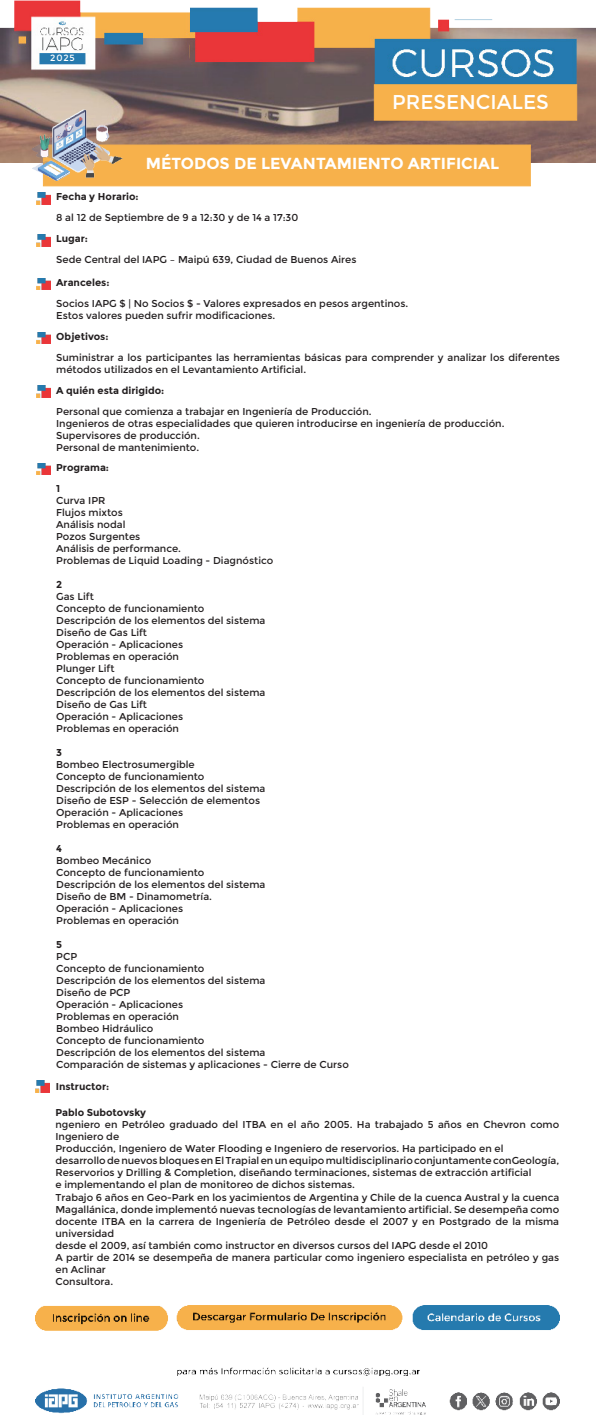
<style>
.page{position:relative;width:596px;height:1426px;background:#fff}
.page>*{position:absolute;margin:0;border:0;box-sizing:border-box;transform-origin:0 0}
.t1{font:20px "Montserrat";color:#fff}
.t2{font:700 16px "Montserrat";color:#fff}
.t3{font:10px/12px "Montserrat";color:#231f20}
.t4{font:700 10px "Montserrat";color:#231f20}
.t5{font:9px "Montserrat";color:#fff}
</style>
<div class="page">
<img style="left:0;top:0;width:595px;height:162px">
<img style="left:36px;top:193px;width:14px;height:11px">
<img style="left:36px;top:332px;width:14px;height:12px">
<img style="left:36px;top:386px;width:14px;height:12px">
<img style="left:36px;top:463px;width:14px;height:12px">
<img style="left:36px;top:1080px;width:14px;height:12px">
<div style="left:373px;top:84px;width:203px;height:37px;background:#f7b14b;border:1px solid #f7b14b"></div>
<img style="left:36px;top:235px;width:14px;height:11px">
<img style="left:36px;top:278px;width:14px;height:12px">
<img style="left:35px;top:1387px;width:524px;height:28px">
<img style="left:35px;top:1305px;width:524px;height:70px">
<div style="left:43px;top:145px;width:487px;height:41px;background:#f7b14b"></div>
<img style="left:32px;top:110px;width:90px;height:70px">
<p class="t5" style="left:50px;top:53px;width:26px">2025</p>
<p class="t1" style="left:392px;top:90px;width:158px">PRESENCIALES</p>
<p class="t2" style="left:146px;top:154px;width:355px">MÉTODOS DE LEVANTAMIENTO ARTIFICIAL</p>
<p class="t4" style="left:56px;top:191px;width:84px">Fecha y Horario:</p>
<p class="t3" style="left:56px;top:212px;width:243px">8 al 12 de Septiembre de 9 a 12:30 y de 14 a 17:30</p>
<p class="t4" style="left:56px;top:233px;width:33px">Lugar:</p>
<p class="t3" style="left:56px;top:254px;width:301px">Sede Central del IAPG – Maipú 639, Ciudad de Buenos Aires</p>
<p class="t4" style="left:56px;top:276px;width:55px">Aranceles:</p>
<p class="t3" style="left:56px;top:297px;width:353px">Socios IAPG $ | No Socios $ - Valores expresados en pesos argentinos.</p>
<p class="t3" style="left:56px;top:309px;width:220px">Estos valores pueden sufrir modificaciones.</p>
<p class="t4" style="left:56px;top:330px;width:54px">Objetivos:</p>
<p class="t3" style="left:56px;top:351px;width:505px">Suministrar a los participantes las herramientas básicas para comprender y analizar los diferentes métodos utilizados en el Levantamiento Artificial.</p>
<p class="t4" style="left:56px;top:384px;width:110px">A quién esta dirigido:</p>
<p class="t3" style="left:56px;top:405px;width:317px">Personal que comienza a trabajar en Ingeniería de Producción.</p>
<p class="t3" style="left:56px;top:417px;width:449px">Ingenieros de otras especialidades que quieren introducirse en ingeniería de producción.</p>
<p class="t3" style="left:56px;top:429px;width:145px">Supervisores de producción.</p>
<p class="t3" style="left:56px;top:441px;width:144px">Personal de mantenimiento.</p>
<p class="t4" style="left:56px;top:461px;width:54px">Programa:</p>
<p class="t4" style="left:56px;top:482px;width:6px">1</p>
<p class="t3" style="left:56px;top:494px;width:51px">Curva IPR</p>
<p class="t3" style="left:56px;top:506px;width:68px">Flujos mixtos</p>
<p class="t3" style="left:56px;top:518px;width:71px">Análisis nodal</p>
<p class="t3" style="left:56px;top:530px;width:86px">Pozos Surgentes</p>
<p class="t3" style="left:56px;top:542px;width:126px">Análisis de performance.</p>
<p class="t3" style="left:56px;top:554px;width:218px">Problemas de Liquid Loading - Diagnóstico</p>
<p class="t4" style="left:56px;top:578px;width:8px">2</p>
<p class="t3" style="left:56px;top:590px;width:39px">Gas Lift</p>
<p class="t3" style="left:56px;top:602px;width:150px">Concepto de funcionamiento</p>
<p class="t3" style="left:56px;top:614px;width:211px">Descripción de los elementos del sistema</p>
<p class="t3" style="left:56px;top:626px;width:92px">Diseño de Gas Lift</p>
<p class="t3" style="left:56px;top:638px;width:128px">Operación - Aplicaciones</p>
<p class="t3" style="left:56px;top:650px;width:124px">Problemas en operación</p>
<p class="t3" style="left:56px;top:662px;width:60px">Plunger Lift</p>
<p class="t3" style="left:56px;top:674px;width:150px">Concepto de funcionamiento</p>
<p class="t3" style="left:56px;top:686px;width:211px">Descripción de los elementos del sistema</p>
<p class="t3" style="left:56px;top:698px;width:92px">Diseño de Gas Lift</p>
<p class="t3" style="left:56px;top:710px;width:128px">Operación - Aplicaciones</p>
<p class="t3" style="left:56px;top:722px;width:124px">Problemas en operación</p>
<p class="t4" style="left:56px;top:746px;width:7px">3</p>
<p class="t3" style="left:56px;top:758px;width:140px">Bombeo Electrosumergible</p>
<p class="t3" style="left:56px;top:770px;width:150px">Concepto de funcionamiento</p>
<p class="t3" style="left:56px;top:782px;width:211px">Descripción de los elementos del sistema</p>
<p class="t3" style="left:56px;top:794px;width:205px">Diseño de ESP - Selección de elementos</p>
<p class="t3" style="left:56px;top:806px;width:128px">Operación - Aplicaciones</p>
<p class="t3" style="left:56px;top:818px;width:124px">Problemas en operación</p>
<p class="t4" style="left:56px;top:842px;width:7px">4</p>
<p class="t3" style="left:56px;top:854px;width:96px">Bombeo Mecánico</p>
<p class="t3" style="left:56px;top:866px;width:150px">Concepto de funcionamiento</p>
<p class="t3" style="left:56px;top:878px;width:211px">Descripción de los elementos del sistema</p>
<p class="t3" style="left:56px;top:890px;width:157px">Diseño de BM - Dinamometría.</p>
<p class="t3" style="left:56px;top:902px;width:128px">Operación - Aplicaciones</p>
<p class="t3" style="left:56px;top:914px;width:124px">Problemas en operación</p>
<p class="t4" style="left:56px;top:938px;width:7px">5</p>
<p class="t3" style="left:56px;top:950px;width:23px">PCP</p>
<p class="t3" style="left:56px;top:962px;width:150px">Concepto de funcionamiento</p>
<p class="t3" style="left:56px;top:974px;width:211px">Descripción de los elementos del sistema</p>
<p class="t3" style="left:56px;top:986px;width:76px">Diseño de PCP</p>
<p class="t3" style="left:56px;top:998px;width:128px">Operación - Aplicaciones</p>
<p class="t3" style="left:56px;top:1010px;width:124px">Problemas en operación</p>
<p class="t3" style="left:56px;top:1022px;width:99px">Bombeo Hidráulico</p>
<p class="t3" style="left:56px;top:1034px;width:150px">Concepto de funcionamiento</p>
<p class="t3" style="left:56px;top:1046px;width:211px">Descripción de los elementos del sistema</p>
<p class="t3" style="left:56px;top:1058px;width:294px">Comparación de sistemas y aplicaciones - Cierre de Curso</p>
<p class="t4" style="left:56px;top:1081px;width:55px">Instructor:</p>
<p class="t4" style="left:55px;top:1107px;width:92px">Pablo Subotovsky</p>
<p class="t3" style="left:55px;top:1119px;width:505px">ngeniero en Petróleo graduado del ITBA en el año 2005. Ha trabajado 5 años en Chevron como<br>Ingeniero de</p>
<p class="t3" style="left:55px;top:1143px;width:449px">Producción, Ingeniero de Water Flooding e Ingeniero de reservorios. Ha participado en el</p>
<p class="t3" style="left:55px;top:1155px;width:505px">desarrollo de nuevos bloques en El Trapial en un equipo multidisciplinario conjuntamente conGeología,</p>
<p class="t3" style="left:55px;top:1167px;width:477px">Reservorios y Drilling &amp; Completion, diseñando terminaciones, sistemas de extracción artificial</p>
<p class="t3" style="left:55px;top:1179px;width:301px">e implementando el plan de monitoreo de dichos sistemas.</p>
<p class="t3" style="left:55px;top:1191px;width:505px">Trabajo 6 años en Geo-Park en los yacimientos de Argentina y Chile de la cuenca Austral y la cuenca</p>
<p class="t3" style="left:55px;top:1203px;width:505px">Magallánica, donde implementó nuevas tecnologías de levantamiento artificial. Se desempeña como</p>
<p class="t3" style="left:55px;top:1215px;width:505px">docente ITBA en la carrera de Ingeniería de Petróleo desde el 2007 y en Postgrado de la misma universidad</p>
<p class="t3" style="left:55px;top:1239px;width:434px">desde el 2009, así también como instructor en diversos cursos del IAPG desde el 2010</p>
<p class="t3" style="left:55px;top:1251px;width:505px">A partir de 2014 se desempeña de manera particular como ingeniero especialista en petróleo y gas en Aclinar</p>
<p class="t3" style="left:55px;top:1275px;width:59px">Consultora.</p>
</div>
